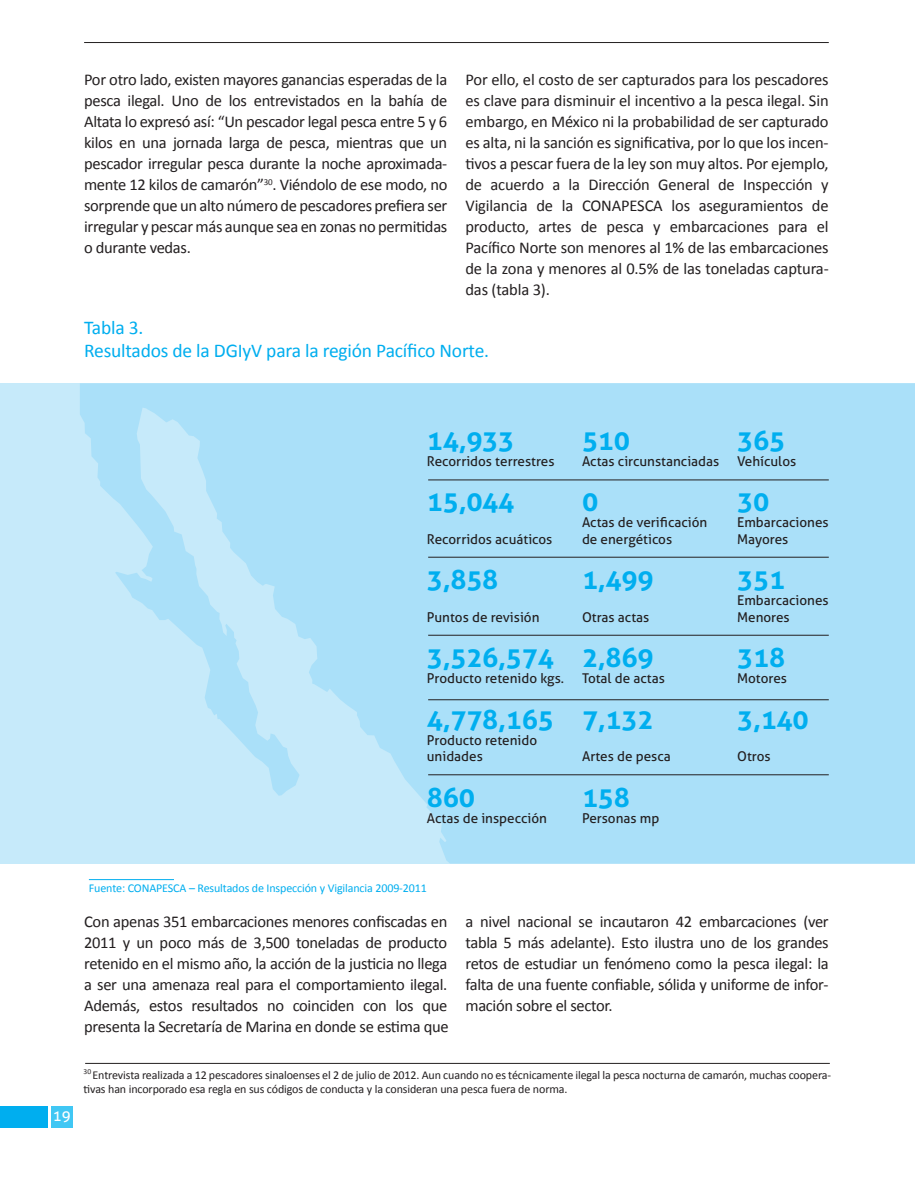
<style>
.page{position:relative;width:915px;height:1191px;background:#fff}
.page>*{position:absolute;margin:0;border:0;box-sizing:border-box;transform-origin:0 0}
.t1{font:700 27px "Aller";letter-spacing:-.01em;color:#00aeef}
.t2{font:19.5px/23.4px "Calibri";letter-spacing:-.01em;color:#00aeef}
.t3{font:16.5px/21px "Calibri";letter-spacing:-.02em;color:#231f20;text-align:justify}
.t4{font:15px "Aller";color:#fff}
.t5{font:13.5px/16.2px "Aller";color:#231f20}
.t6{font:12px/14.4px "Calibri";letter-spacing:-.01em;color:#231f20}
.t7{font:12px "Calibri";letter-spacing:-.01em;color:#00aeef}
</style>
<div class="page">
<div style="left:0;top:383px;width:914px;height:480px;background:#c6eafa"></div>
<svg style="left:80px;top:383px;width:834px;height:480px;fill:#aae0f9"></svg>
<hr style="left:84px;top:42px;width:744px;height:1px;background:#231f20">
<hr style="left:428px;top:479px;width:400px;height:1px;background:#231f20">
<hr style="left:428px;top:557px;width:400px;height:1px;background:#231f20">
<hr style="left:428px;top:635px;width:400px;height:1px;background:#231f20">
<hr style="left:428px;top:699px;width:400px;height:1px;background:#231f20">
<hr style="left:428px;top:774px;width:400px;height:1px;background:#231f20">
<hr style="left:85px;top:1063px;width:744px;height:1px;background:#231f20">
<div style="left:0;top:1106px;width:48px;height:21px;background:#00aeef"></div>
<div style="left:51px;top:1106px;width:21px;height:21px;background:#40c7f4"></div>
<hr style="left:89px;top:879px;width:85px;height:1px;background:#00aeef">
<p class="t3" style="left:84px;top:69px;width:364px">Por otro lado, existen mayores ganancias esperadas de la pesca ilegal. Uno de los entrevistados en la bahía de Altata lo expresó así: “Un pescador legal pesca entre 5 y 6 kilos en una jornada larga de pesca, mientras que un pescador irregular pesca durante la noche aproximada&shy;mente 12 kilos de camarón”<sup>30</sup>. Viéndolo de ese modo, no sorprende que un alto número de pescadores prefiera ser irregular y pescar más aunque sea en zonas no permitidas o durante vedas.</p>
<p class="t3" style="left:465px;top:69px;width:364px">Por ello, el costo de ser capturados para los pescadores es clave para disminuir el incentivo a la pesca ilegal. Sin embargo, en México ni la probabilidad de ser capturado es alta, ni la sanción es significativa, por lo que los incen&shy;tivos a pescar fuera de la ley son muy altos. Por ejemplo, de acuerdo a la Dirección General de Inspección y Vigilancia de la CONAPESCA los aseguramientos de producto, artes de pesca y embarcaciones para el Pacífico Norte son menores al 1% de las embarcaciones de la zona y menores al 0.5% de las toneladas captura&shy;das (tabla 3).</p>
<p class="t2" style="left:84px;top:316px;width:406px">Tabla 3.<br>Resultados de la DGIyV para la región Pacífico Norte.</p>
<h1 class="t1" style="left:427px;top:423px;width:89px">14,933</h1>
<p class="t5" style="left:427px;top:453px;width:129px">Recorridos terrestres</p>
<h1 class="t1" style="left:427px;top:485px;width:89px">15,044</h1>
<p class="t5" style="left:427px;top:531px;width:127px">Recorridos acuáticos</p>
<h1 class="t1" style="left:427px;top:563px;width:73px">3,858</h1>
<p class="t5" style="left:427px;top:608px;width:114px">Puntos de revisión</p>
<h1 class="t1" style="left:427px;top:641px;width:128px">3,526,574</h1>
<p class="t5" style="left:427px;top:670px;width:139px">Producto retenido kgs.</p>
<h1 class="t1" style="left:427px;top:702px;width:128px">4,778,165</h1>
<p class="t5" style="left:427px;top:732px;width:112px">Producto retenido unidades</p>
<h1 class="t1" style="left:427px;top:780px;width:50px">860</h1>
<p class="t5" style="left:427px;top:810px;width:121px">Actas de inspección</p>
<h1 class="t1" style="left:582px;top:423px;width:50px">510</h1>
<p class="t5" style="left:582px;top:453px;width:139px">Actas circunstanciadas</p>
<h1 class="t1" style="left:582px;top:485px;width:18px">0</h1>
<p class="t5" style="left:582px;top:514px;width:127px">Actas de verificación de energéticos</p>
<h1 class="t1" style="left:582px;top:563px;width:73px">1,499</h1>
<p class="t5" style="left:582px;top:608px;width:69px">Otras actas</p>
<h1 class="t1" style="left:582px;top:641px;width:73px">2,869</h1>
<p class="t5" style="left:582px;top:670px;width:84px">Total de actas</p>
<h1 class="t1" style="left:582px;top:702px;width:73px">7,132</h1>
<p class="t5" style="left:582px;top:748px;width:90px">Artes de pesca</p>
<h1 class="t1" style="left:582px;top:780px;width:50px">158</h1>
<p class="t5" style="left:582px;top:810px;width:79px">Personas mp</p>
<h1 class="t1" style="left:737px;top:423px;width:50px">365</h1>
<p class="t5" style="left:737px;top:453px;width:61px">Vehículos</p>
<h1 class="t1" style="left:737px;top:485px;width:34px">30</h1>
<p class="t5" style="left:737px;top:514px;width:93px">Embarcaciones<br>Mayores</p>
<h1 class="t1" style="left:737px;top:563px;width:50px">351</h1>
<p class="t5" style="left:737px;top:592px;width:93px">Embarcaciones<br>Menores</p>
<h1 class="t1" style="left:737px;top:641px;width:50px">318</h1>
<p class="t5" style="left:737px;top:670px;width:51px">Motores</p>
<h1 class="t1" style="left:737px;top:702px;width:73px">3,140</h1>
<p class="t5" style="left:737px;top:748px;width:35px">Otros</p>
<p class="t4" style="left:53px;top:1106px;width:19px">19</p>
<p class="t7" style="left:89px;top:880px;width:339px">Fuente: CONAPESCA – Resultados de Inspección y Vigilancia 2009-2011</p>
<p class="t3" style="left:84px;top:910px;width:366px">Con apenas 351 embarcaciones menores confiscadas en 2011 y un poco más de 3,500 toneladas de producto retenido en el mismo año, la acción de la justicia no llega a ser una amenaza real para el comportamiento ilegal.<br>Además, estos resultados no coinciden con los que presenta la Secretaría de Marina en donde se estima que</p>
<p class="t3" style="left:465px;top:910px;width:364px">a nivel nacional se incautaron 42 embarcaciones (ver tabla 5 más adelante). Esto ilustra uno de los grandes retos de estudiar un fenómeno como la pesca ilegal: la falta de una fuente confiable, sólida y uniforme de infor&shy;mación sobre el sector.</p>
<p class="t6" style="left:84px;top:1067px;width:748px"><sup>30</sup> Entrevista realizada a 12 pescadores sinaloenses el 2 de julio de 2012. Aun cuando no es técnicamente ilegal la pesca nocturna de camarón, muchas coopera&shy;tivas han incorporado esa regla en sus códigos de conducta y la consideran una pesca fuera de norma.</p>
</div>
